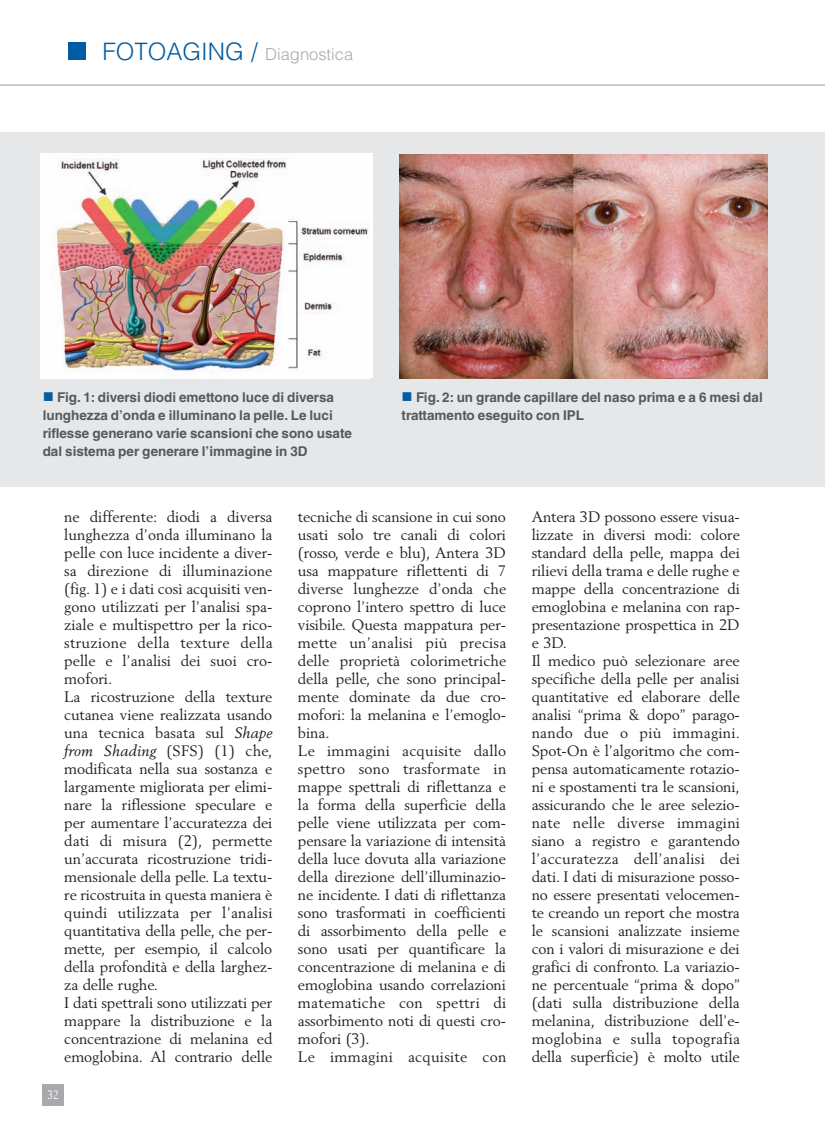
<style>
.page{position:relative;width:825px;height:1127px;background:#fff}
.page>*{position:absolute;margin:0;border:0;box-sizing:border-box;transform-origin:0 0}
.t1{font:300 16.5px "Helvetica LT Std";color:#a8a9ad}
.t2{font:15px/18px "Berling";letter-spacing:-.005em;color:#231f20}
.t3{font:700 13.5px/18px "Helvetica LT Std";color:#57585a}
.t4{font:12px "Berling";color:#fff;scale:.85 1}
.s1{font-size:24px;color:#015ca3}
.s2{color:#015ca3}
.s3{font-style:italic}
</style>
<div class="page">
<div style="left:43px;top:1084px;width:21px;height:22px;background:#a8a9ad"></div>
<div style="left:68px;top:43px;width:17px;height:17px;background:#015ca3"></div>
<hr style="left:0;top:85px;width:825px;height:1px;background:#939598">
<div style="left:0;top:132px;width:825px;height:354px;background:#e6e7e9"></div>
<img style="left:41px;top:154px;width:328px;height:224px">
<img style="left:399px;top:154px;width:368px;height:224px">
<hr style="left:824px;top:702px;width:1px;height:360px;background:#e6e7e9">
<p class="t1" style="left:102px;top:48px;width:252px"><span class="s1">FOTOAGING /</span> Diagnostica</p>
<p class="t3" style="left:43px;top:389px;width:311px"><span class="s2">■</span> Fig. 1: diversi diodi emettono luce di diversa lunghezza d’onda e illuminano la pelle. Le luci riflesse generano varie scansioni che sono usate dal sistema per generare l’immagine in 3D</p>
<p class="t3" style="left:401px;top:389px;width:363px"><span class="s2">■</span> Fig. 2: un grande capillare del naso prima e a 6 mesi dal trattamento eseguito con IPL</p>
<p class="t2" style="left:64px;top:509px;width:210px">ne differente: diodi a diversa lunghezza d’onda illuminano la pelle con luce incidente a diver&shy;sa direzione di illuminazione (fig. 1) e i dati così acquisiti ven&shy;gono utilizzati per l’analisi spa&shy;ziale e multispettro per la rico&shy;struzione della texture della pelle e l’analisi dei suoi cro&shy;mofori.<br>La ricostruzione della texture cutanea viene realizzata usando una tecnica basata sul <span class="s3">Shape from Shading</span> (SFS) (1) che, modificata nella sua sostanza e largamente migliorata per elimi&shy;nare la riflessione speculare e per aumentare l’accuratezza dei dati di misura (2), permette un’accurata ricostruzione tridi&shy;mensionale della pelle. La textu&shy;re ricostruita in questa maniera è quindi utilizzata per l’analisi quantitativa della pelle, che per&shy;mette, per esempio, il calcolo della profondità e della larghez&shy;za delle rughe.<br>I dati spettrali sono utilizzati per mappare la distribuzione e la concentrazione di melanina ed emoglobina. Al contrario delle</p>
<p class="t2" style="left:298px;top:509px;width:210px">tecniche di scansione in cui sono usati solo tre canali di colori (rosso, verde e blu), Antera 3D usa mappature riflettenti di 7 diverse lunghezze d’onda che coprono l’intero spettro di luce visibile. Questa mappatura per&shy;mette un’analisi più precisa delle proprietà colorimetriche della pelle, che sono principal&shy;mente dominate da due cro&shy;mofori: la melanina e l’emoglo&shy;bina.<br>Le immagini acquisite dallo spettro sono trasformate in mappe spettrali di riflettanza e la forma della superficie della pelle viene utilizzata per com&shy;pensare la variazione di intensità della luce dovuta alla variazione della direzione dell’illuminazio&shy;ne incidente. I dati di riflettanza sono trasformati in coefficienti di assorbimento della pelle e sono usati per quantificare la concentrazione di melanina e di emoglobina usando correlazioni matematiche con spettri di assorbimento noti di questi cro&shy;mofori (3).<br>Le immagini acquisite con</p>
<p class="t2" style="left:532px;top:509px;width:210px">Antera 3D possono essere visua&shy;lizzate in diversi modi: colore standard della pelle, mappa dei rilievi della trama e delle rughe e mappe della concentrazione di emoglobina e melanina con rap&shy;presentazione prospettica in 2D e 3D.<br>Il medico può selezionare aree specifiche della pelle per analisi quantitative ed elaborare delle analisi “prima &amp; dopo” parago&shy;nando due o più immagini.<br>Spot-On è l’algoritmo che com&shy;pensa automaticamente rotazio&shy;ni e spostamenti tra le scansioni, assicurando che le aree selezio&shy;nate nelle diverse immagini siano a registro e garantendo l’accuratezza dell’analisi dei dati. I dati di misurazione posso&shy;no essere presentati velocemen&shy;te creando un report che mostra le scansioni analizzate insieme con i valori di misurazione e dei grafici di confronto. La variazio&shy;ne percentuale “prima &amp; dopo” (dati sulla distribuzione della melanina, distribuzione dell’e&shy;moglobina e sulla topografia della superficie) è molto utile</p>
<p class="t4" style="left:47px;top:1090px;width:15px">32</p>
</div>
